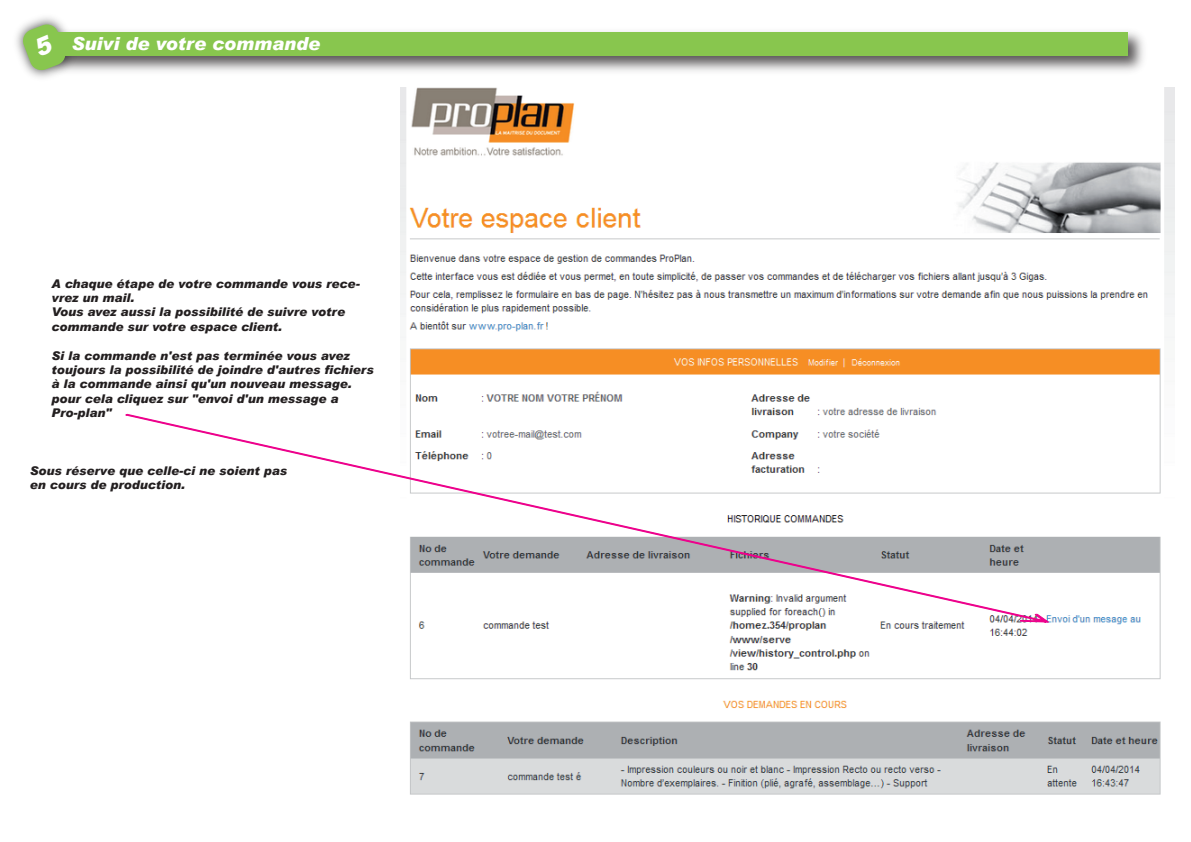
<style>
.page{position:relative;width:1191px;height:842px;background:#fff}
.page>*{position:absolute;margin:0;border:0;box-sizing:border-box;transform-origin:0 0}
.t1{font:italic 900 18px "Arial";color:#fff}
.t2{font:italic 900 12px/14.4px "Arial";color:#231f20}
.t3{font:italic 900 12px/14.4px "Arial";color:#231f20}
.s1{font-style:inherit}
</style>
<div class="page">
<img style="left:80px;top:31px;width:1064px;height:41px">
<div style="left:49px;top:32px;width:1079px;height:24px;background:#88c64e"></div>
<img style="left:16px;top:17px;width:64px;height:61px">
<img style="left:400px;top:88px;width:774px;height:707px">
<svg style="left:125px;top:414px;width:925px;height:209px"></svg>
<div style="left:1041px;top:623px;width:52px;height:16px;background:#fff"></div>
<svg style="left:21px;top:23px;width:46px;height:49px"></svg>
<p class="t1" style="left:72px;top:33px;width:250px">Suivi de votre commande</p>
<p class="t2" style="left:51px;top:276px;width:310px">A chaque étape de votre commande vous rece&shy;vrez un mail.<br>Vous avez aussi la possibilité de suivre votre commande sur votre espace client.</p>
<p class="t2" style="left:51px;top:348px;width:324px">Si la commande n'est pas terminée vous avez toujours la possibilité de joindre d'autres fichiers à la commande ainsi qu'un nouveau message. pour cela cliquez sur "envoi d'un message a Pr<span class="s1">o-plan</span>"</p>
<p class="t3" style="left:30px;top:463px;width:259px">Sous réserve que celle-ci ne soient pas en cours de production.</p>
</div>
